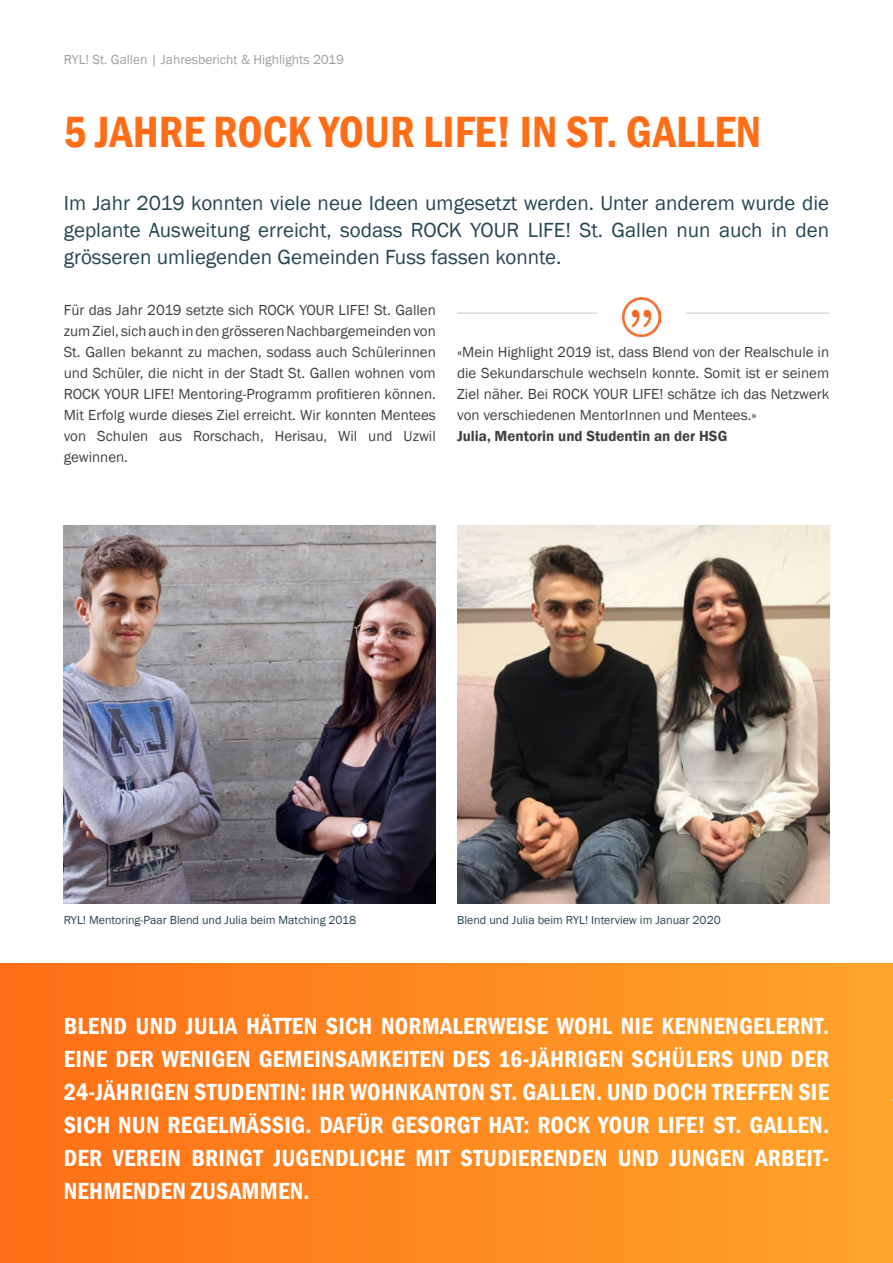
<style>
.page{position:relative;width:893px;height:1263px;background:#fff}
.page>*{position:absolute;margin:0;border:0;box-sizing:border-box;transform-origin:0 0}
.t1{font:600 condensed 45px "Franklin Gothic";color:#ff6d16}
.t2{font:600 condensed 24px/33px "Franklin Gothic";letter-spacing:.01em;color:#fff;text-align:justify}
.t3{font:21px/27px "Franklin Gothic";color:#254652;text-align:justify}
.t4{font:15px/21px "Franklin Gothic";color:#404040;text-align:justify}
.t5{font:600 15px "Franklin Gothic";color:#404040}
.t6{font:13.5px "Franklin Gothic";color:#9f9f9f}
.t7{font:12px "Franklin Gothic";color:#254652}
</style>
<div class="page">
<img style="left:457px;top:525px;width:372px;height:378px">
<img style="left:64px;top:525px;width:372px;height:378px">
<div style="left:0;top:963px;width:893px;height:300px;background:linear-gradient(to right,#ff6e16,#ffa52b)"></div>
<hr style="left:457px;top:313px;width:372px;height:1px;background:#c8c8c8">
<div style="left:597px;top:290px;width:89px;height:52px;background:#fff"></div>
<img style="left:622px;top:297px;width:39px;height:39px">
<p class="t6" style="left:64px;top:51px;width:282px">RYL! St. Gallen | Jahresbericht &amp; Highlights 2019</p>
<h1 class="t1" style="left:64px;top:102px;width:699px">5 JAHRE ROCK YOUR LIFE! IN ST. GALLEN</h1>
<h3 class="t3" style="left:64px;top:190px;width:767px">Im Jahr 2019 konnten viele neue Ideen umgesetzt werden. Unter anderem wurde die geplante Ausweitung erreicht, sodass ROCK YOUR LIFE! St. Gallen nun auch in den grösseren umliegenden Gemeinden Fuss fassen konnte.</h3>
<p class="t4" style="left:64px;top:300px;width:374px">Für das Jahr 2019 setzte sich ROCK YOUR LIFE! St. Gallen zum Ziel, sich auch in den grösseren Nachbargemeinden von St. Gallen bekannt zu machen, sodass auch Schülerinnen und Schüler, die nicht in der Stadt St. Gallen wohnen vom ROCK YOUR LIFE! Mentoring-Programm profitieren können.<br>Mit Erfolg wurde dieses Ziel erreicht. Wir konnten Mentees von Schulen aus Rorschach, Herisau, Wil und Uzwil gewinnen.</p>
<p class="t4" style="left:457px;top:342px;width:374px">«Mein Highlight 2019 ist, dass Blend von der Realschule in die Sekundarschule wechseln konnte. Somit ist er seinem Ziel näher. Bei ROCK YOUR LIFE! schätze ich das Netzwerk von verschiedenen MentorInnen und Mentees.»</p>
<p class="t5" style="left:457px;top:427px;width:272px">Julia, Mentorin und Studentin an der HSG</p>
<p class="t7" style="left:64px;top:913px;width:294px">RYL! Mentoring-Paar Blend und Julia beim Matching 2018</p>
<p class="t7" style="left:457px;top:913px;width:265px">Blend und Julia beim RYL! Interview im Januar 2020</p>
<p class="t2" style="left:64px;top:1009px;width:767px">BLEND UND JULIA HÄTTEN SICH NORMALERWEISE WOHL NIE KENNENGELERNT.<br>EINE DER WENIGEN GEMEINSAMKEITEN DES 16-JÄHRIGEN SCHÜLERS UND DER 24-JÄHRIGEN STUDENTIN: IHR WOHNKANTON ST. GALLEN. UND DOCH TREFFEN SIE SICH NUN REGELMÄSSIG. DAFÜR GESORGT HAT: ROCK YOUR LIFE! ST. GALLEN.<br>DER VEREIN BRINGT JUGENDLICHE MIT STUDIERENDEN UND JUNGEN ARBEIT-NEHMENDEN ZUSAMMEN.</p>
</div>
